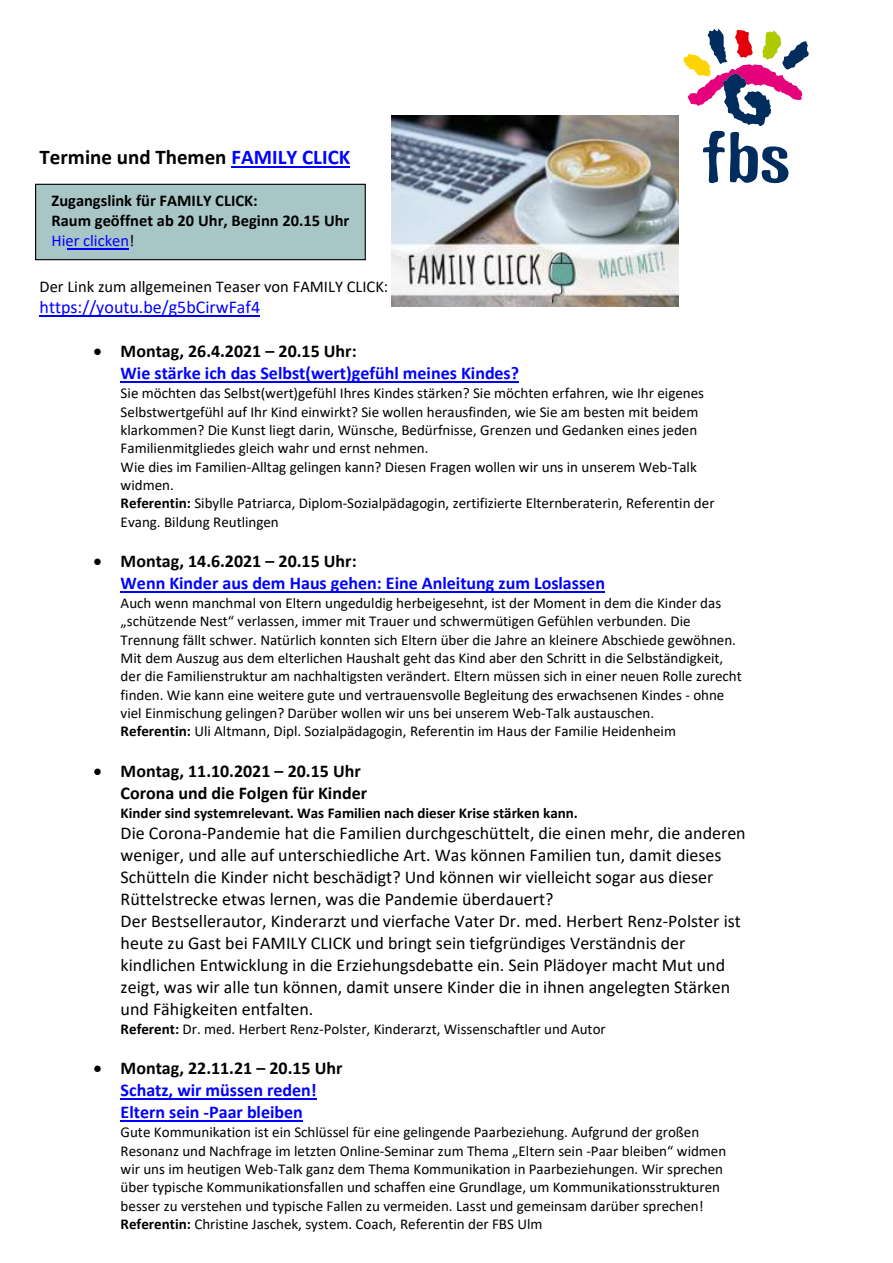
<style>
.page{position:relative;width:893px;height:1263px;background:#fff}
.page>*{position:absolute;margin:0;border:0;box-sizing:border-box;transform-origin:0 0}
.t1{font:700 21px "Calibri";color:#000}
.t2{font:18px/21.9px "Calibri";color:#000}
.t3{font:700 18px/21.9px "Calibri";color:#00f}
.t4{font:700 18px/21.9px "Calibri";color:#000}
.t5{font:18px "Calibri";color:#00f}
.t6{font:700 16.5px/20.1px "Calibri";color:#000}
.t7{font:16.5px "Calibri";color:#000}
.t8{font:15px/18.3px "Calibri";color:#000}
.t9{font:700 15px "Calibri";color:#000}
.s1{color:#00f}
.s2{font-weight:400;color:#00f}
.s3{font-weight:400}
.s4{color:#000}
.s5{font-weight:700}
</style>
<div class="page">
<svg style="left:683px;top:29px;width:126px;height:154px"></svg>
<hr style="left:231px;top:166px;width:119px;height:2px;background:#00f">
<hr style="left:40px;top:315px;width:220px;height:1px;background:#00f">
<hr style="left:121px;top:381px;width:398px;height:1px;background:#00f">
<hr style="left:121px;top:591px;width:484px;height:1px;background:#00f">
<hr style="left:121px;top:1098px;width:196px;height:1px;background:#00f">
<hr style="left:121px;top:1120px;width:182px;height:1px;background:#00f">
<div style="left:36px;top:184px;width:329px;height:76px;background:#a9c6c7"></div>
<div style="left:35px;top:184px;width:331px;height:76px;border:1px solid #000"></div>
<hr style="left:68px;top:248px;width:61px;height:1px;background:#00f">
<img style="left:392px;top:116px;width:286px;height:191px">
<h1 class="t1" style="left:40px;top:142px;width:312px">Termine und Themen <span class="s1">FAMILY CLICK</span></h1>
<p class="t6" style="left:51px;top:190px;width:299px">Zugangslink für FAMILY CLICK:<br>Raum geöffnet ab 20 Uhr, Beginn 20.15 Uhr<br><span class="s2">Hier clicken</span><span class="s3">!</span></p>
<p class="t7" style="left:40px;top:275px;width:350px">Der Link zum allgemeinen Teaser von FAMILY CLICK:</p>
<p class="t5" style="left:40px;top:295px;width:222px">https://youtu.be/g5bCirwFaf4</p>
<p class="t3" style="left:121px;top:340px;width:400px;text-indent:-27px"><span class="s4">• Montag, 26.4.2021 – 20.15 Uhr:<br></span>Wie stärke ich das Selbst(wert)gefühl meines Kindes?</p>
<p class="t8" style="left:121px;top:384px;width:595px">Sie möchten das Selbst(wert)gefühl Ihres Kindes stärken? Sie möchten erfahren, wie Ihr eigenes Selbstwertgefühl auf Ihr Kind einwirkt? Sie wollen herausfinden, wie Sie am besten mit beidem klarkommen? Die Kunst liegt darin, Wünsche, Bedürfnisse, Grenzen und Gedanken eines jeden Familienmitgliedes gleich wahr und ernst nehmen.<br>Wie dies im Familien-Alltag gelingen kann? Diesen Fragen wollen wir uns in unserem Web-Talk widmen.<br><span class="s5">Referentin:</span> Sibylle Patriarca, Diplom-Sozialpädagogin, zertifizierte Elternberaterin, Referentin der Evang. Bildung Reutlingen</p>
<p class="t3" style="left:121px;top:550px;width:486px;text-indent:-27px"><span class="s4">• Montag, 14.6.2021 – 20.15 Uhr:<br></span>Wenn Kinder aus dem Haus gehen: Eine Anleitung zum Loslassen</p>
<p class="t8" style="left:121px;top:593px;width:623px">Auch wenn manchmal von Eltern ungeduldig herbeigesehnt, ist der Moment in dem die Kinder das „schützende Nest“ verlassen, immer mit Trauer und schwermütigen Gefühlen verbunden. Die Trennung fällt schwer. Natürlich konnten sich Eltern über die Jahre an kleinere Abschiede gewöhnen.<br>Mit dem Auszug aus dem elterlichen Haushalt geht das Kind aber den Schritt in die Selbständigkeit, der die Familienstruktur am nachhaltigsten verändert. Eltern müssen sich in einer neuen Rolle zurecht finden. Wie kann eine weitere gute und vertrauensvolle Begleitung des erwachsenen Kindes - ohne viel Einmischung gelingen? Darüber wollen wir uns bei unserem Web-Talk austauschen.<br><span class="s5">Referentin:</span> Uli Altmann, Dipl. Sozialpädagogin, Referentin im Haus der Familie Heidenheim</p>
<p class="t4" style="left:121px;top:759px;width:248px;text-indent:-27px">• Montag, 11.10.2021 – 20.15 Uhr<br>Corona und die Folgen für Kinder</p>
<p class="t9" style="left:121px;top:802px;width:459px">Kinder sind systemrelevant. Was Familien nach dieser Krise stärken kann.</p>
<p class="t2" style="left:121px;top:821px;width:627px">Die Corona-Pandemie hat die Familien durchgeschüttelt, die einen mehr, die anderen weniger, und alle auf unterschiedliche Art. Was können Familien tun, damit dieses Schütteln die Kinder nicht beschädigt? Und können wir vielleicht sogar aus dieser Rüttelstrecke etwas lernen, was die Pandemie überdauert?<br>Der Bestsellerautor, Kinderarzt und vierfache Vater Dr. med. Herbert Renz-Polster ist heute zu Gast bei FAMILY CLICK und bringt sein tiefgründiges Verständnis der kindlichen Entwicklung in die Erziehungsdebatte ein. Sein Plädoyer macht Mut und zeigt, was wir alle tun können, damit unsere Kinder die in ihnen angelegten Stärken und Fähigkeiten entfalten.</p>
<p class="t8" style="left:121px;top:1019px;width:487px"><span class="s5">Referent:</span> Dr. med. Herbert Renz-Polster, Kinderarzt, Wissenschaftler und Autor</p>
<p class="t3" style="left:121px;top:1057px;width:223px;text-indent:-27px"><span class="s4">• Montag, 22.11.21 – 20.15 Uhr<br></span>Schatz, wir müssen reden!<br>Eltern sein -Paar bleiben</p>
<p class="t8" style="left:121px;top:1123px;width:607px">Gute Kommunikation ist ein Schlüssel für eine gelingende Paarbeziehung. Aufgrund der großen Resonanz und Nachfrage im letzten Online-Seminar zum Thema „Eltern sein -Paar bleiben“ widmen wir uns im heutigen Web-Talk ganz dem Thema Kommunikation in Paarbeziehungen. Wir sprechen über typische Kommunikationsfallen und schaffen eine Grundlage, um Kommunikationsstrukturen besser zu verstehen und typische Fallen zu vermeiden. Lasst und gemeinsam darüber sprechen!<br><span class="s5">Referentin:</span> Christine Jaschek, system. Coach, Referentin der FBS Ulm</p>
</div>
